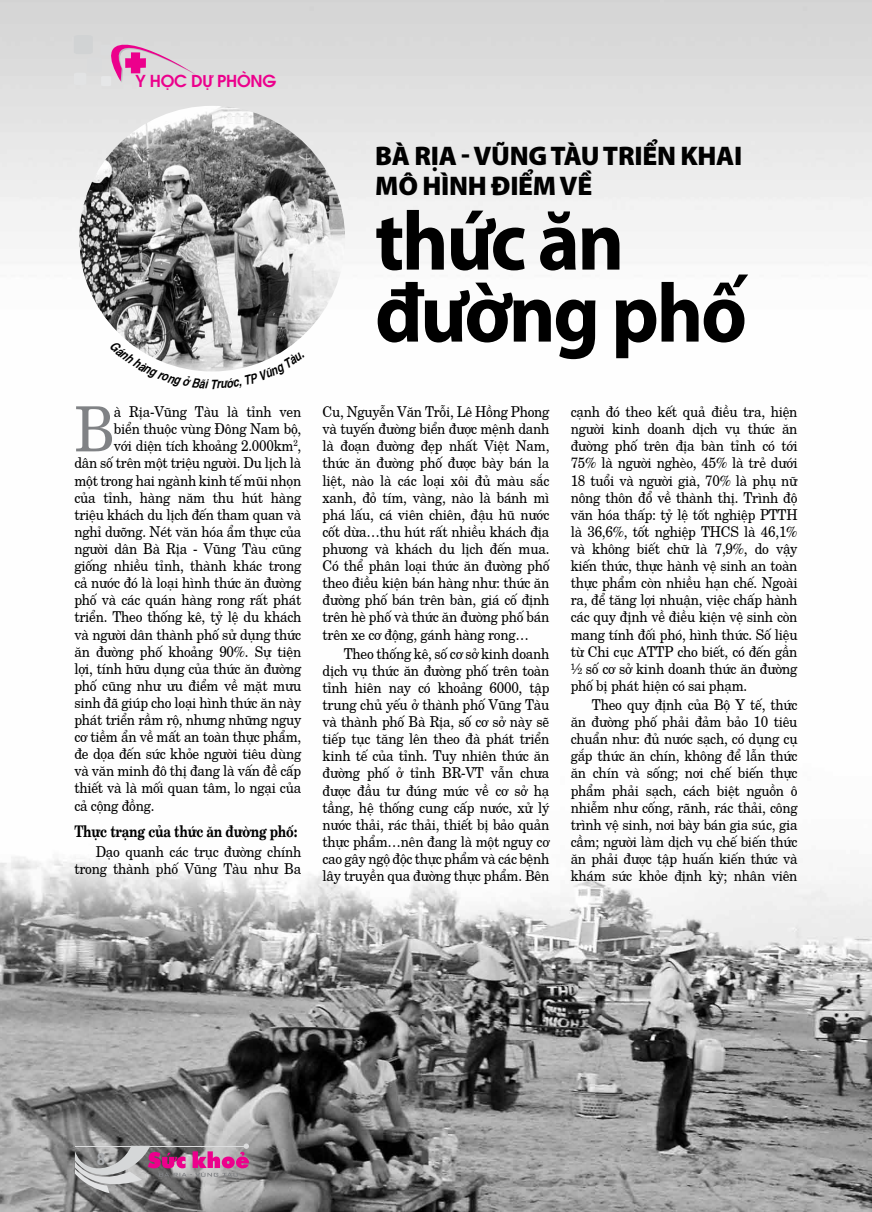
<style>
.page{position:relative;width:872px;height:1212px;background:#fff}
.page>*{position:absolute;margin:0;border:0;box-sizing:border-box;transform-origin:0 0}
.t1{font:700 84px/72px "Myriad Pro";letter-spacing:-.03em;color:#000;scale:.95 1}
.t2{font:62.4px "New Century";color:#808285;scale:.9 1}
.t3{font:900 27px/30px "Myriad Pro";letter-spacing:-.01em;color:#000}
.t4{font:700 18px "Myriad Pro";color:#a7a9ac;scale:.85 1}
.t5{font:600 16.5px "Avant Garde";letter-spacing:-.02em;color:#ec008c}
.t6{font:700 16.05px "New Century";letter-spacing:-.02em;color:#000;scale:.78 1}
.t7{font:15px/17.1px "New Century";letter-spacing:-.02em;color:#000;text-align:justify;scale:.9 1}
</style>
<div class="page">
<img style="left:0;top:0;width:872px;height:1212px">
<svg style="left:74px;top:30px;width:123px;height:56px;background:#dbc5d3"></svg>
<img style="left:79px;top:106px;width:266px;height:265px;border-radius:133px">
<svg style="left:75px;top:1143px;width:174px;height:50px;background:#a18998"></svg>
<svg style="left:109px;top:341px;width:195px;height:47px"></svg>
<p class="t5" style="left:135px;top:68px;width:142px">Y HỌC DỰ PHÒNG</p>
<h2 class="t2" style="left:74px;top:381px;width:47px">B</h2>
<p class="t7" style="left:114px;top:402px;width:210px">à Rịa-Vũng Tàu là tỉnh ven</p>
<p class="t7" style="left:114px;top:419px;width:210px">biển thuộc vùng Đông Nam bộ,</p>
<p class="t7" style="left:114px;top:436px;width:210px">với diện tích khoảng 2.000km<sup>2</sup>,</p>
<p class="t7" style="left:74px;top:453px;width:253px">dân số trên một triệu người. Du lịch là</p>
<p class="t7" style="left:74px;top:470px;width:254px">một trong hai ngành kinh tế mũi nhọn</p>
<p class="t7" style="left:74px;top:487px;width:254px">của tỉnh, hàng năm thu hút hàng</p>
<p class="t7" style="left:74px;top:504px;width:253px">triệu khách du lịch đến tham quan và</p>
<p class="t7" style="left:74px;top:521px;width:254px">nghỉ dưỡng. Nét văn hóa ẩm thực của</p>
<p class="t7" style="left:74px;top:539px;width:253px">người dân Bà Rịa - Vũng Tàu cũng</p>
<p class="t7" style="left:74px;top:556px;width:254px">giống nhiều tỉnh, thành khác trong</p>
<p class="t7" style="left:74px;top:573px;width:254px">cả nước đó là loại hình thức ăn đường</p>
<p class="t7" style="left:74px;top:590px;width:254px">phố và các quán hàng rong rất phát</p>
<p class="t7" style="left:74px;top:607px;width:254px">triển. Theo thống kê, tỷ lệ du khách</p>
<p class="t7" style="left:74px;top:624px;width:253px">và người dân thành phố sử dụng thức</p>
<p class="t7" style="left:74px;top:641px;width:253px">ăn đường phố khoảng 90%. Sự tiện</p>
<p class="t7" style="left:74px;top:658px;width:253px">lợi, tính hữu dụng của thức ăn đường</p>
<p class="t7" style="left:74px;top:675px;width:253px">phố cũng như ưu điểm về mặt mưu</p>
<p class="t7" style="left:74px;top:692px;width:254px">sinh đã giúp cho loại hình thức ăn này</p>
<p class="t7" style="left:74px;top:710px;width:253px">phát triển rầm rộ, nhưng những nguy</p>
<p class="t7" style="left:74px;top:727px;width:254px">cơ tiềm ẩn về mất an toàn thực phẩm,</p>
<p class="t7" style="left:74px;top:744px;width:254px">đe dọa đến sức khỏe người tiêu dùng</p>
<p class="t7" style="left:74px;top:761px;width:253px">và văn minh đô thị đang là vấn đề cấp</p>
<p class="t7" style="left:74px;top:778px;width:253px">thiết và là mối quan tâm, lo ngại của</p>
<p class="t7" style="left:74px;top:795px;width:90px">cả cộng đồng.</p>
<p class="t6" style="left:74px;top:819px;width:287px">Thực trạng của thức ăn đường phố:</p>
<p class="t7" style="left:74px;top:841px;width:254px;text-align:right">Dạo quanh các trục đường chính trong thành phố Vũng Tàu như Ba</p>
<h3 class="t3" style="left:375px;top:140px;width:369px">BÀ RỊA - VŨNG TÀU TRIỂN KHAI<br>MÔ HÌNH ĐIỂM VỀ</h3>
<h1 class="t1" style="left:375px;top:203px;width:393px">thức ăn đường phố</h1>
<p class="t7" style="left:322px;top:402px;width:254px">Cu, Nguyễn Văn Trỗi, Lê Hồng Phong và tuyến đường biển được mệnh danh là đoạn đường đẹp nhất Việt Nam, thức ăn đường phố được bày bán la liệt, nào là các loại xôi đủ màu sắc xanh, đỏ tím, vàng, nào là bánh mì phá lấu, cá viên chiên, đậu hũ nước cốt dừa…thu hút rất nhiều khách địa phương và khách du lịch đến mua.<br>Có thể phân loại thức ăn đường phố theo điều kiện bán hàng như: thức ăn đường phố bán trên bàn, giá cố định trên hè phố và thức ăn đường phố bán trên xe cơ động, gánh hàng rong…</p>
<p class="t7" style="left:322px;top:643px;width:254px;text-indent:21px">Theo thống kê, số cơ sở kinh doanh dịch vụ thức ăn đường phố trên toàn tỉnh hiên nay có khoảng 6000, tập trung chủ yếu ở thành phố Vũng Tàu và thành phố Bà Rịa, số cơ sở này sẽ tiếp tục tăng lên theo đà phát triển kinh tế của tỉnh. Tuy nhiên thức ăn đường phố ở tỉnh BR-VT vẫn chưa được đầu tư đúng mức về cơ sở hạ tầng, hệ thống cung cấp nước, xử lý nước thải, rác thải, thiết bị bảo quản thực phẩm…nên đang là một nguy cơ cao gây ngộ độc thực phẩm và các bệnh lây truyền qua đường thực phẩm. Bên</p>
<p class="t7" style="left:570px;top:402px;width:254px">cạnh đó theo kết quả điều tra, hiện người kinh doanh dịch vụ thức ăn đường phố trên địa bàn tỉnh có tới 75% là người nghèo, 45% là trẻ dưới 18 tuổi và người già, 70% là phụ nữ nông thôn đổ về thành thị. Trình độ văn hóa thấp: tỷ lệ tốt nghiệp PTTH là 36,6%, tốt nghiệp THCS là 46,1% và không biết chữ là 7,9%, do vậy kiến thức, thực hành vệ sinh an toàn thực phẩm còn nhiều hạn chế. Ngoài ra, để tăng lợi nhuận, việc chấp hành các quy định về điều kiện vệ sinh còn mang tính đối phó, hình thức. Số liệu từ Chi cục ATTP cho biết, có đến gần ½ số cơ sở kinh doanh thức ăn đường phố bị phát hiện có sai phạm.</p>
<p class="t7" style="left:570px;top:695px;width:254px;text-indent:21px">Theo quy định của Bộ Y tế, thức ăn đường phố phải đảm bảo 10 tiêu chuẩn như: đủ nước sạch, có dụng cụ gắp thức ăn chín, không để lẫn thức ăn chín và sống; nơi chế biến thực phẩm phải sạch, cách biệt nguồn ô nhiễm như cống, rãnh, rác thải, công trình vệ sinh, nơi bày bán gia súc, gia cầm; người làm dịch vụ chế biến thức ăn phải được tập huấn kiến thức và khám sức khỏe định kỳ; nhân viên</p>
<p class="t4" style="left:97px;top:1147px;width:11px">8</p>
</div>
